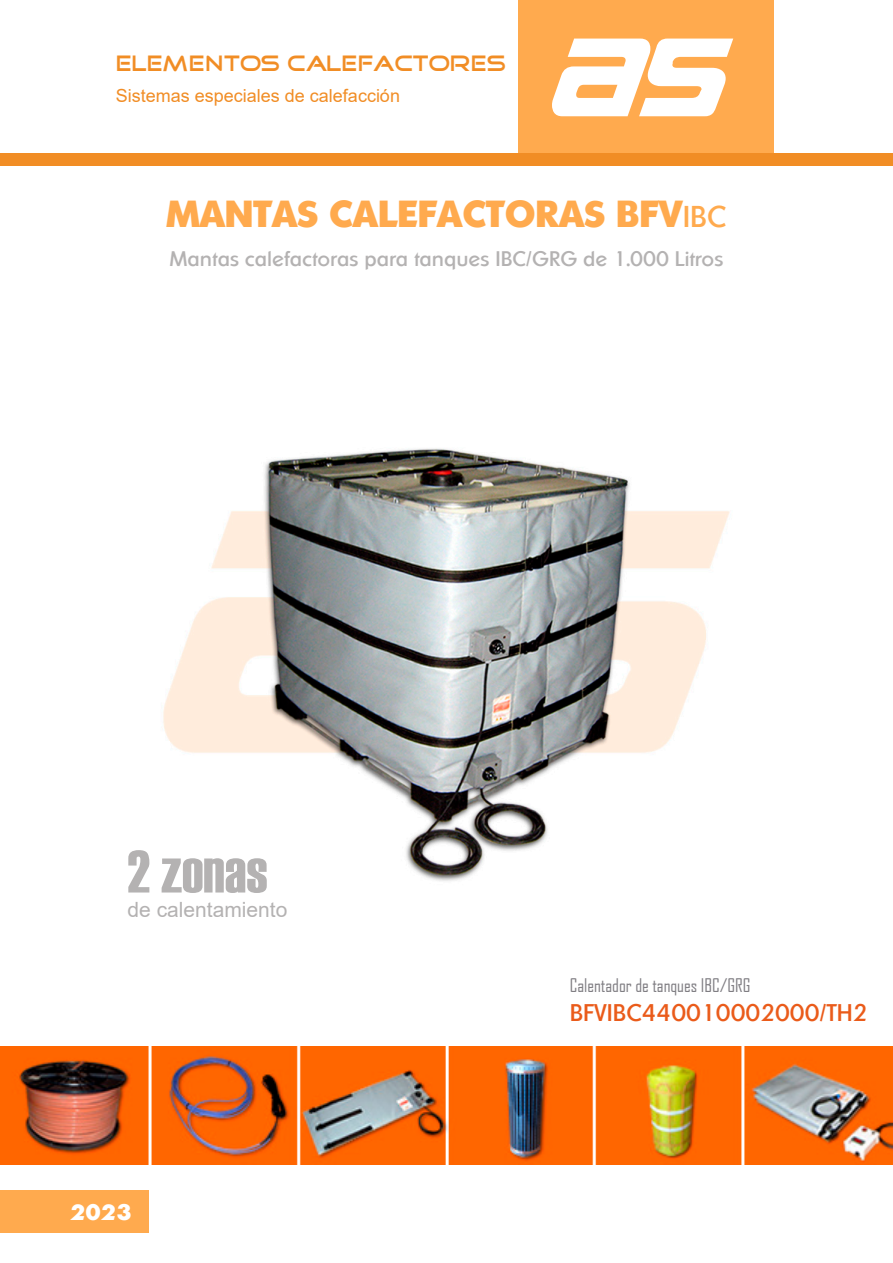
<style>
.page{position:relative;width:893px;height:1263px;background:#fff}
.page>*{position:absolute;margin:0;border:0;box-sizing:border-box;transform-origin:0 0}
.t1{font:60px "Haettenschweiler";color:#b4b2b2}
.t2{font:800 37.5px "Sharnay";color:#ffaa4e}
.t3{font:24px "Sharnay";color:#ea5b1a}
.t4{font:22.5px "Good Times";color:#f18d25}
.t5{font:800 22.5px "Sharnay";color:#fff}
.t6{font:21px "Sharnay";color:#b4b2b2}
.t7{font:21px "Arial";color:#b4b2b2}
.t8{font:18px "Arial";color:#f18d25}
.t9{font:18px "Agency FB";color:#807e83}
.s1{font-weight:400;font-size:30px}
</style>
<div class="page">
<div style="left:519px;top:0;width:255px;height:157px;background:#ffaa4e"></div>
<img style="left:0;top:1046px;width:892px;height:118px">
<div style="left:0;top:153px;width:893px;height:13px;background:#f18d25"></div>
<svg style="left:552px;top:39px;width:181px;height:77px"></svg>
<div style="left:0;top:1191px;width:149px;height:42px;background:#ffaa4e"></div>
<img style="left:163px;top:448px;width:567px;height:433px">
<p class="t4" style="left:116px;top:52px;width:391px">ELEMENTOS CALEFACTORES</p>
<p class="t8" style="left:116px;top:84px;width:286px">Sistemas especiales de calefacción</p>
<h2 class="t2" style="left:167px;top:191px;width:561px">MANTAS CALEFACTORAS BFV<span class="s1">IBC</span></h2>
<p class="t6" style="left:170px;top:247px;width:555px">Mantas calefactoras para tanques IBC/GRG de 1.000 Litros</p>
<h1 class="t1" style="left:128px;top:831px;width:141px">2 zonas</h1>
<p class="t7" style="left:128px;top:895px;width:161px">de calentamiento</p>
<p class="t5" style="left:70px;top:1199px;width:63px">2023</p>
<p class="t9" style="left:570px;top:974px;width:182px">Calentador de tanques IBC/GRG</p>
<p class="t3" style="left:570px;top:999px;width:299px">BFVIBC440010002000/TH2</p>
</div>
